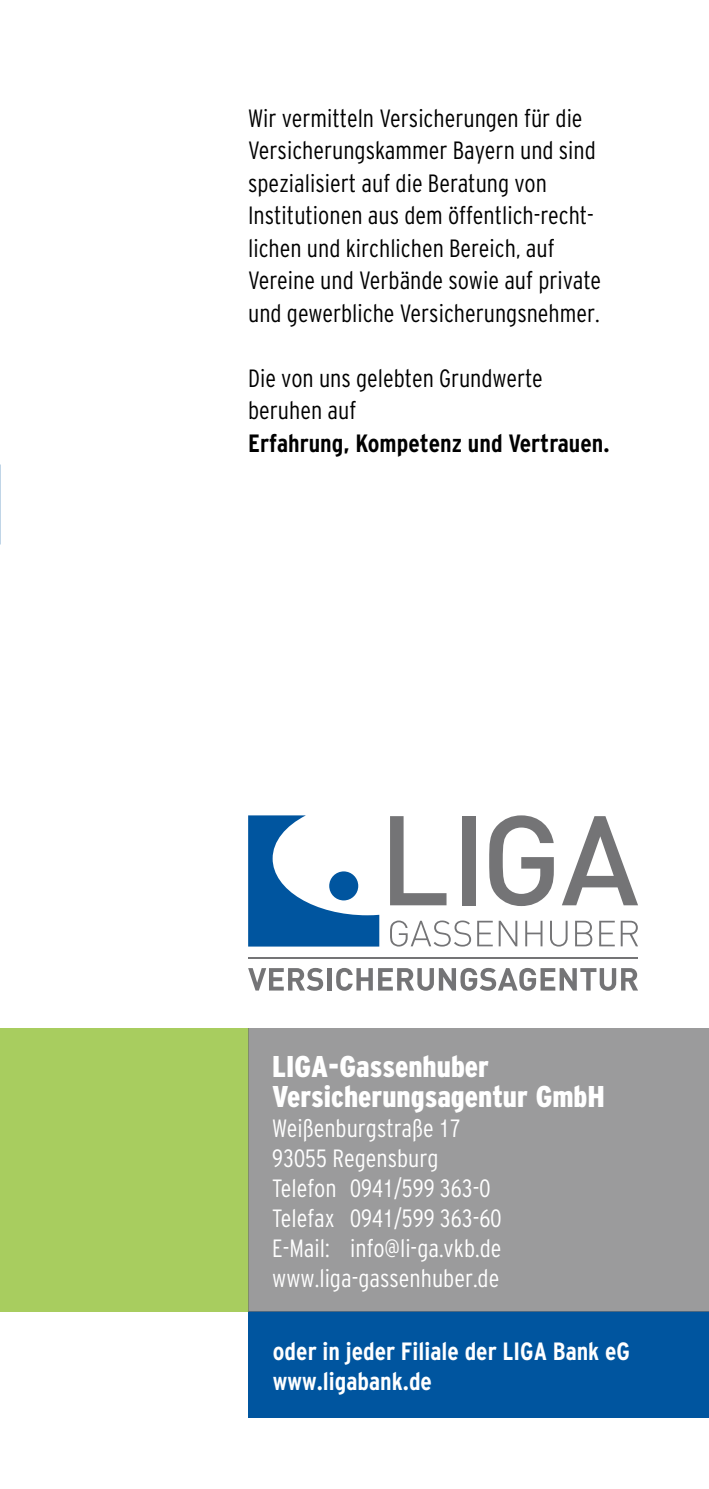
<style>
.page{position:relative;width:709px;height:1489px;background:#fff}
.page>*{position:absolute;margin:0;border:0;box-sizing:border-box;transform-origin:0 0}
.t1{font:900 30px/30px "Q Interstate 2000 Cond";color:#fff}
.t2{font:300 25px/32.5px "Q Interstate 2000 Cond";color:#000}
.t3{font:300 25px/30px "Q Interstate 2000 Cond";color:#fff}
.t4{font:700 25px/30px "Q Interstate 2000 Cond";color:#fff}
.t5{font:700 25px "Q Interstate 2000 Cond";color:#000}
</style>
<div class="page">
<div style="left:248px;top:1311px;width:461px;height:106px;background:#00559f"></div>
<div style="left:0;top:1028px;width:248px;height:283px;background:#a8cd5f"></div>
<div style="left:248px;top:1028px;width:461px;height:283px;background:#9b9b9c"></div>
<svg style="left:248px;top:815px;width:131px;height:131px"></svg>
<div style="left:329px;top:871px;width:29px;height:29px;background:#00559f;border-radius:50%"></div>
<svg style="left:390px;top:816px;width:56px;height:89px"></svg>
<div style="left:462px;top:816px;width:13px;height:89px;background:#747476"></div>
<svg style="left:489px;top:815px;width:65px;height:91px"></svg>
<svg style="left:562px;top:816px;width:76px;height:89px"></svg>
<svg style="left:390px;top:920px;width:81px;height:26px"></svg>
<svg style="left:477px;top:920px;width:40px;height:26px"></svg>
<svg style="left:525px;top:920px;width:17px;height:26px"></svg>
<svg style="left:550px;top:920px;width:17px;height:26px"></svg>
<svg style="left:575px;top:920px;width:17px;height:26px"></svg>
<svg style="left:599px;top:920px;width:15px;height:26px"></svg>
<svg style="left:620px;top:920px;width:18px;height:26px"></svg>
<svg style="left:248px;top:967px;width:75px;height:23px"></svg>
<div style="left:327px;top:968px;width:5px;height:22px;background:#747476"></div>
<svg style="left:336px;top:967px;width:302px;height:23px"></svg>
<hr style="left:248px;top:957px;width:390px;height:1px;background:#747476">
<p class="t2" style="left:248px;top:101px;width:354px">Wir vermitteln Versicherungen für die Versicherungskammer Bayern und sind spezialisiert auf die Beratung von Institutionen aus dem öffentlich-recht&shy;lichen und kirchlichen Bereich, auf Vereine und Verbände sowie auf private und gewerbliche Versicherungsnehmer.</p>
<p class="t2" style="left:248px;top:361px;width:296px">Die von uns gelebten Grundwerte beruhen auf</p>
<p class="t5" style="left:248px;top:429px;width:363px">Erfahrung, Kompetenz und Vertrauen.</p>
<p class="t1" style="left:272px;top:1051px;width:334px">LIGA-Gassenhuber<br>Versicherungsagentur GmbH</p>
<p class="t3" style="left:272px;top:1113px;width:231px">Weißenburgstraße 17<br>93055 Regensburg<br>Telefon 0941/599 363-0<br>Telefax 0941/599 363-60<br>E-Mail: info@li-ga.vkb.de www.liga-gassenhuber.de</p>
<p class="t4" style="left:273px;top:1335px;width:358px">oder in jeder Filiale der LIGA Bank eG www.ligabank.de</p>
</div>
